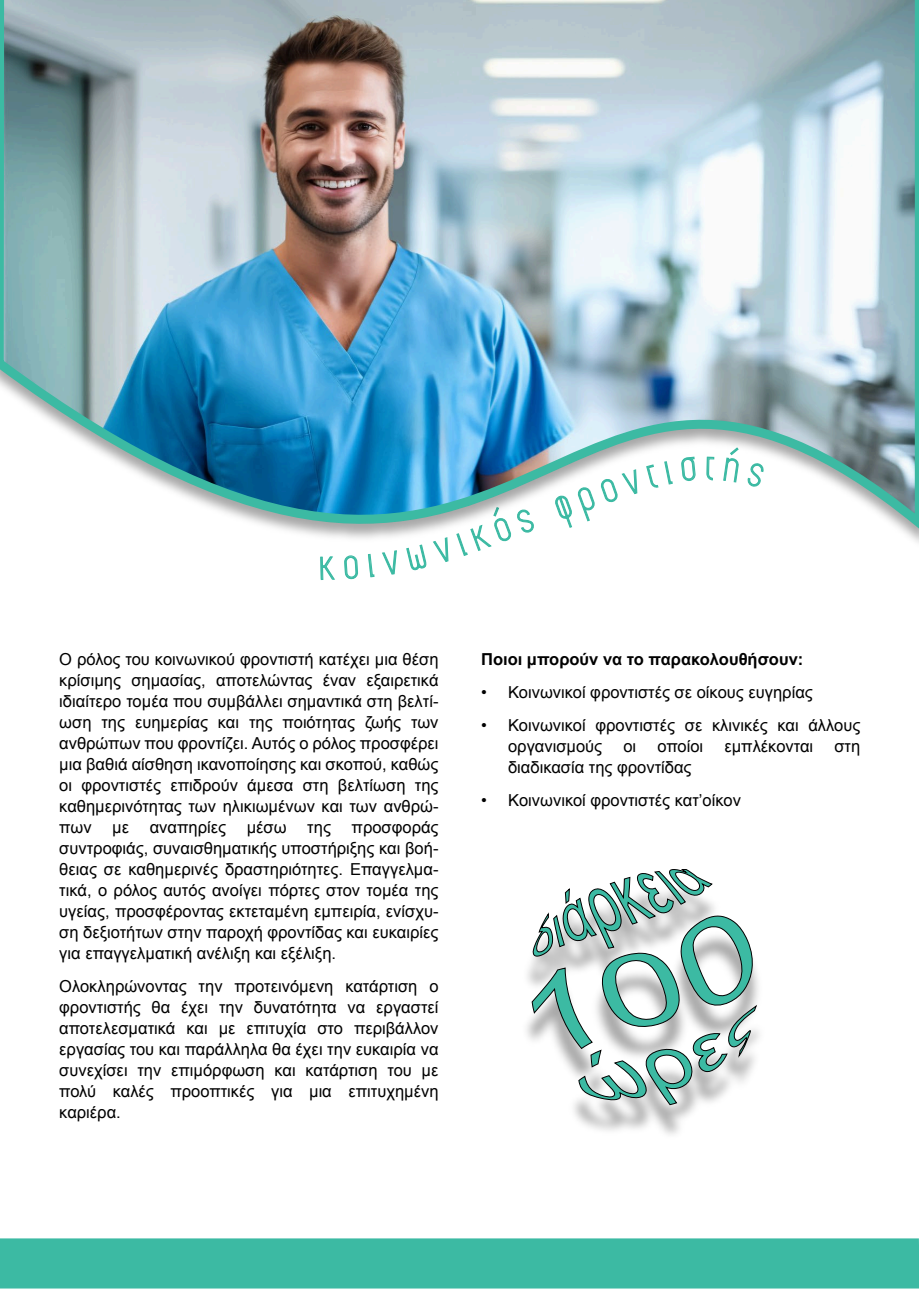
<style>
.page{position:relative;width:919px;height:1289px;background:#fff}
.page>*{position:absolute;margin:0;border:0;box-sizing:border-box;transform-origin:0 0}
.t1{font:45px "Aka Acid Simplifica";color:#3cbaa3}
.t2{font:16.5px/21px "Arial";color:#000;text-align:justify}
.t3{font:700 16.5px "Arial";color:#000}
</style>
<div class="page">
<div style="left:0;top:1238px;width:918px;height:50px;background:#3cbaa3"></div>
<img style="left:0;top:0;width:918px;height:580px">
<img style="left:526px;top:965px;width:233px;height:170px">
<svg style="left:531px;top:869px;width:225px;height:236px"></svg>
<svg style="left:319px;top:556px;width:17px;height:24px"></svg>
<svg style="left:344px;top:555px;width:14px;height:24px"></svg>
<svg style="left:367px;top:553px;width:8px;height:25px"></svg>
<svg style="left:381px;top:506px;width:153px;height:69px"></svg>
<svg style="left:555px;top:460px;width:118px;height:68px"></svg>
<svg style="left:681px;top:456px;width:15px;height:25px"></svg>
<svg style="left:705px;top:456px;width:9px;height:124px"></svg>
<svg style="left:722px;top:446px;width:18px;height:37px"></svg>
<svg style="left:746px;top:462px;width:18px;height:26px"></svg>
<h1 class="t1" style="left:510px;top:497px;width:106px;rotate:-20deg">ς φρο</h1>
<p class="t2" style="left:59px;top:649px;width:381px">Ο ρόλος του κοινωνικού φροντιστή κατέχει μια θέση κρίσιμης σημασίας, αποτελώντας έναν εξαιρετικά ιδιαίτερο τομέα που συμβάλλει σημαντικά στη βελτί&shy;ωση της ευημερίας και της ποιότητας ζωής των ανθρώπων που φροντίζει. Αυτός ο ρόλος προσφέρει μια βαθιά αίσθηση ικανοποίησης και σκοπού, καθώς οι φροντιστές επιδρούν άμεσα στη βελτίωση της καθημερινότητας των ηλικιωμένων και των ανθρώ&shy;πων</p>
<p class="t2" style="left:59px;top:817px;width:381px;text-indent:292px">προσφοράς συντροφιάς, συναισθηματικής υποστήριξης και βοή&shy;θειας σε καθημερινές δραστηριότητες. Επαγγελμα&shy;τικά, ο ρόλος αυτός ανοίγει πόρτες στον τομέα της υγείας, προσφέροντας εκτεταμένη εμπειρία, ενίσχυ&shy;ση δεξιοτήτων στην παροχή φροντίδας και ευκαιρίες για επαγγελματική ανέλιξη και εξέλιξη.</p>
<p class="t2" style="left:59px;top:976px;width:381px">Ολοκληρώνοντας την προτεινόμενη κατάρτιση ο φροντιστής θα έχει την δυνατότητα να εργαστεί αποτελεσματικά και με επιτυχία στο περιβάλλον εργασίας του και παράλληλα θα έχει την ευκαιρία να συνεχίσει την επιμόρφωση και κατάρτιση του με πολύ καλές προοπτικές για μια επιτυχημένη καριέρα.</p>
<p class="t2" style="left:112px;top:817px;width:18px">με</p>
<p class="t2" style="left:150px;top:817px;width:78px">αναπηρίες</p>
<p class="t2" style="left:247px;top:817px;width:41px">μέσω</p>
<p class="t2" style="left:307px;top:817px;width:25px">της</p>
<p class="t3" style="left:481px;top:648px;width:324px">Ποιοι μπορούν να το παρακολουθήσουν:</p>
<p class="t2" style="left:481px;top:682px;width:333px">• Κοινωνικοί φροντιστές σε οίκους ευγηρίας</p>
<p class="t2" style="left:508px;top:715px;width:354px;text-indent:-27px">• Κοινωνικοί φροντιστές σε κλινικές και άλλους οργανισμούς</p>
<p class="t2" style="left:623px;top:736px;width:14px">οι</p>
<p class="t2" style="left:657px;top:736px;width:47px">οποίοι</p>
<p class="t2" style="left:724px;top:736px;width:90px">εμπλέκονται</p>
<p class="t2" style="left:834px;top:736px;width:27px">στη</p>
<p class="t2" style="left:508px;top:757px;width:185px">διαδικασία της φροντίδας</p>
<p class="t2" style="left:481px;top:790px;width:261px">• Kοινωνικοί φροντιστές κατ’οίκον</p>
</div>
